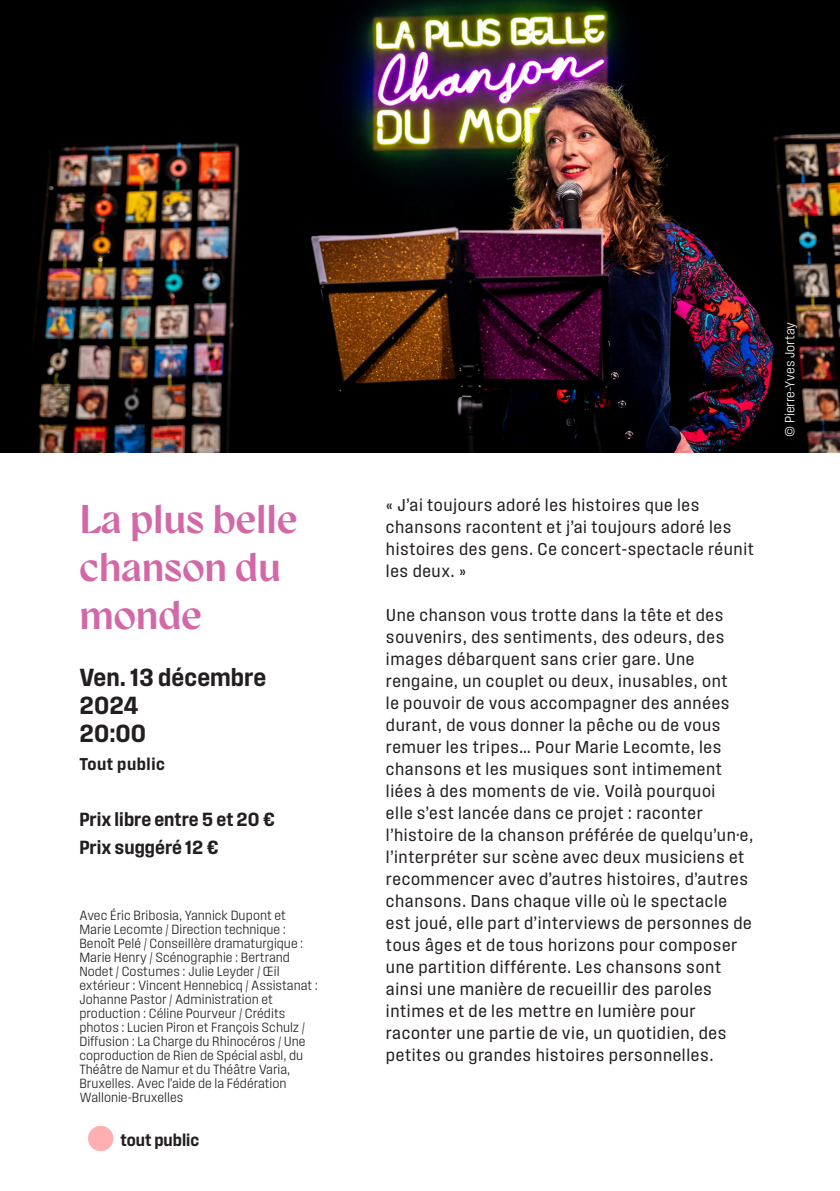
<style>
.page{position:relative;width:840px;height:1191px;background:#fff}
.page>*{position:absolute;margin:0;border:0;box-sizing:border-box;transform-origin:0 0}
.t1{font:300 40px/48px "Gyst Variable Roman";color:#d268a8}
.t2{font:26px/28px "Field Gothic No.54 Demi Compact";color:#231f20}
.t3{font:20px "Field Gothic No.54 Demi Compact";color:#231f20}
.t4{font:18px/22px "Field Gothic No.52 Reg Compact";letter-spacing:.03em;color:#231f20}
.t5{font:18px "Field Gothic No.54 Demi Compact";letter-spacing:.005em;color:#231f20}
.t6{font:18px "Field Gothic No.54 Demi Compact";letter-spacing:.03em;color:#231f20}
.t7{font:14px/14px "Field Gothic No.51 Light Compact";color:#231f20}
.t8{font:14px "Field Gothic No.51 Light Compact";color:#fff}
</style>
<div class="page">
<img style="left:0;top:0;width:839px;height:452px">
<div style="left:88px;top:1125px;width:25px;height:26px;background:#ffafaf;border-radius:50%"></div>
<p class="t1" style="left:79px;top:495px;width:219px">La plus belle chanson du monde</p>
<p class="t2" style="left:79px;top:662px;width:188px">Ven. 13 décembre<br>2024</p>
<p class="t2" style="left:79px;top:718px;width:68px">20:00</p>
<p class="t6" style="left:79px;top:754px;width:87px">Tout public</p>
<p class="t3" style="left:79px;top:808px;width:197px">Prix libre entre 5 et 20 €</p>
<p class="t3" style="left:79px;top:836px;width:141px">Prix suggéré 12 €</p>
<p class="t7" style="left:79px;top:908px;width:240px">Avec Éric Bribosia, Yannick Dupont et Marie Lecomte / Direction technique :<br>Benoît Pelé / Conseillère dramaturgique :<br>Marie Henry / Scénographie : Bertrand Nodet / Costumes : Julie Leyder / Œil extérieur : Vincent Hennebicq / Assistanat :<br>Johanne Pastor / Administration et production : Céline Pourveur / Crédits photos : Lucien Piron et François Schulz / Diffusion : La Charge du Rhinocéros / Une coproduction de Rien de Spécial asbl, du Théâtre de Namur et du Théâtre Varia, Bruxelles. Avec l’aide de la Fédération Wallonie-Bruxelles</p>
<p class="t5" style="left:120px;top:1130px;width:80px">tout public</p>
<p class="t4" style="left:386px;top:493px;width:369px">« J’ai toujours adoré les histoires que les chansons racontent et j’ai toujours adoré les histoires des gens. Ce concert-spectacle réunit les deux. »</p>
<p class="t4" style="left:386px;top:603px;width:368px">Une chanson vous trotte dans la tête et des souvenirs, des sentiments, des odeurs, des images débarquent sans crier gare. Une rengaine, un couplet ou deux, inusables, ont<br>le pouvoir de vous accompagner des années durant, de vous donner la pêche ou de vous remuer les tripes… Pour Marie Lecomte, les chansons et les musiques sont intimement liées à des moments de vie. Voilà pourquoi<br>elle s’est lancée dans ce projet : raconter l’histoire de la chanson préférée de quelqu’un·e, l’interpréter sur scène avec deux musiciens et recommencer avec d’autres histoires, d’autres chansons. Dans chaque ville où le spectacle est joué, elle part d’interviews de personnes de tous âges et de tous horizons pour composer une partition différente. Les chansons sont ainsi une manière de recueillir des paroles intimes et de les mettre en lumière pour raconter une partie de vie, un quotidien, des petites ou grandes histoires personnelles.</p>
<p class="t8" style="left:781px;top:437px;width:116px;rotate:-90deg">© Pierre-Yves Jortay</p>
</div>
